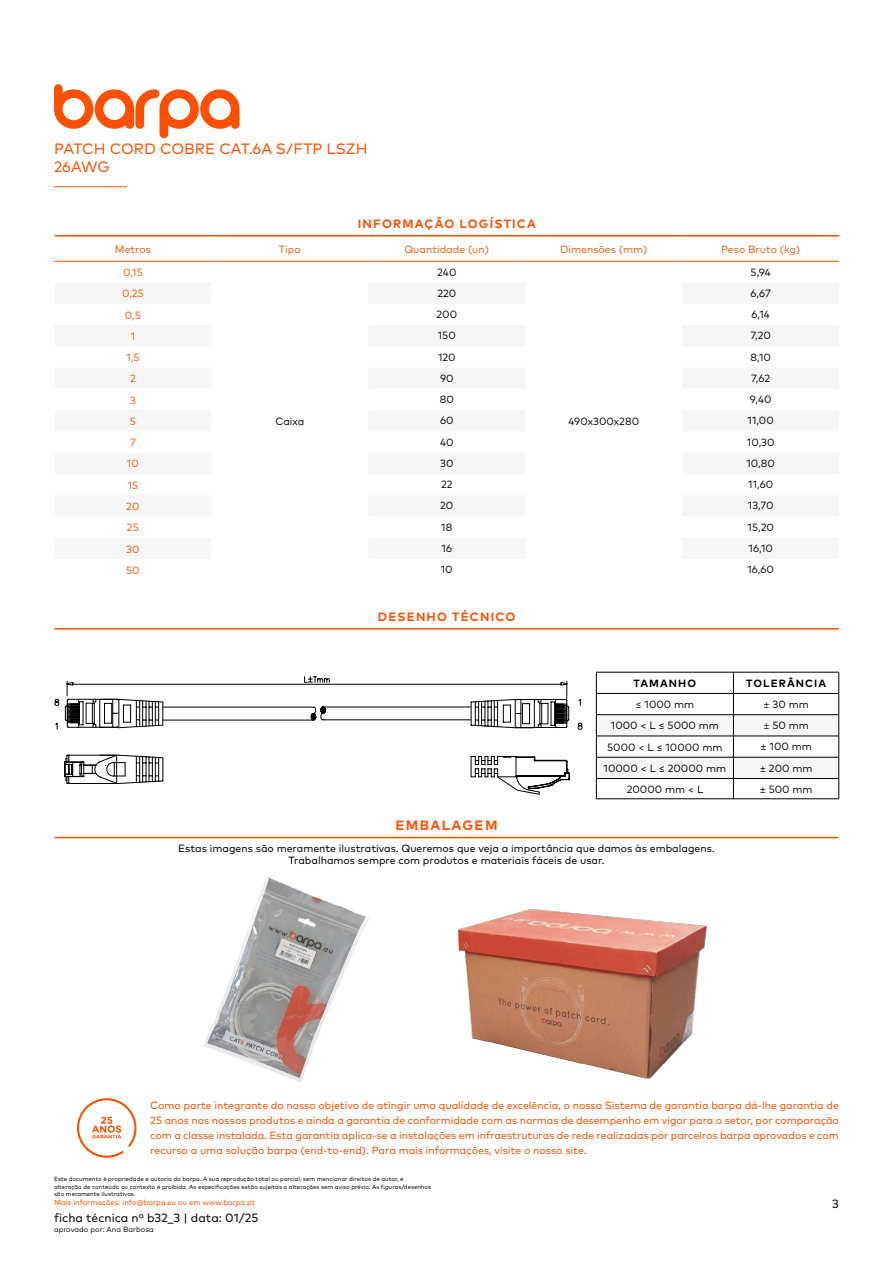
<style>
.page{position:relative;width:893px;height:1263px;background:#fff}
.page>*{position:absolute;margin:0;border:0;box-sizing:border-box;transform-origin:0 0}
.t1{font:15px/18px "Mark Pro";letter-spacing:.005em;color:#fe5000}
.t2{font:700 13.5px "Mark Pro";letter-spacing:.105em;color:#fe5000}
.t3{font:700 12px "Mark Pro";letter-spacing:.1em;color:#fe5000}
.t4{font:12px "Mark Pro";color:#000}
.t5{font:10.5px/15px "Mark Pro";color:#fe5000;text-align:justify}
.t6{font:10.5px "Mark Pro";color:#000}
.t7{font:10.5px/12.6px "Mark Pro";color:#000;text-align:center}
.t8{font:10.5px "Mark Pro";color:#fe5000}
.t9{font:700 10.5px "Mark Pro";letter-spacing:.105em;color:#000}
.t10{font:7.5px "Mark Pro";color:#fe5000}
.t11{font:7.5px "Mark Pro";color:#000}
.t12{font:6px/7.5px "Mark Pro";color:#000}
</style>
<div class="page">
<svg style="left:54px;top:84px;width:186px;height:54px"></svg>
<hr style="left:54px;top:186px;width:73px;height:1px;background:#fe5000">
<svg style="left:77px;top:1098px;width:59px;height:60px"></svg>
<svg style="left:596px;top:672px;width:243px;height:127px"></svg>
<hr style="left:54px;top:628px;width:785px;height:1px;background:#fe5000">
<img style="left:203px;top:877px;width:167px;height:206px">
<img style="left:458px;top:909px;width:249px;height:170px">
<svg style="left:54px;top:676px;width:529px;height:119px"></svg>
<hr style="left:54px;top:235px;width:157px;height:1px;background:#fe5000">
<hr style="left:211px;top:235px;width:157px;height:1px;background:#fe5000">
<hr style="left:368px;top:235px;width:157px;height:1px;background:#fe5000">
<hr style="left:525px;top:235px;width:157px;height:1px;background:#fe5000">
<hr style="left:682px;top:235px;width:157px;height:1px;background:#fe5000">
<hr style="left:54px;top:261px;width:157px;height:1px;background:#fe5000">
<hr style="left:211px;top:261px;width:157px;height:1px;background:#fe5000">
<hr style="left:368px;top:261px;width:157px;height:1px;background:#fe5000">
<hr style="left:525px;top:261px;width:157px;height:1px;background:#fe5000">
<hr style="left:682px;top:261px;width:157px;height:1px;background:#fe5000">
<hr style="left:55px;top:837px;width:783px;height:1px;background:#fe5000">
<h1 class="t1" style="left:54px;top:139px;width:315px">PATCH CORD COBRE CAT.6A S/FTP LSZH<br>26AWG</h1>
<p class="t3" style="left:358px;top:214px;width:180px">INFORMAÇÃO LOGÍSTICA</p>
<p class="t8" style="left:115px;top:241px;width:38px">Metros</p>
<p class="t8" style="left:279px;top:241px;width:23px">Tipo</p>
<p class="t8" style="left:404px;top:241px;width:86px">Quantidade (un)</p>
<p class="t8" style="left:560px;top:241px;width:89px">Dimensões (mm)</p>
<p class="t8" style="left:721px;top:241px;width:81px">Peso Bruto (kg)</p>
<p class="t8" style="left:123px;top:264px;width:21px">0,15</p>
<p class="t6" style="left:437px;top:264px;width:21px">240</p>
<p class="t6" style="left:751px;top:264px;width:22px">5,94</p>
<p class="t8" style="left:122px;top:286px;width:23px">0,25</p>
<p class="t6" style="left:437px;top:285px;width:20px">220</p>
<p class="t6" style="left:751px;top:285px;width:22px">6,67</p>
<p class="t8" style="left:125px;top:307px;width:17px">0,5</p>
<p class="t6" style="left:436px;top:306px;width:22px">200</p>
<p class="t6" style="left:751px;top:306px;width:20px">6,14</p>
<p class="t8" style="left:131px;top:328px;width:6px">1</p>
<p class="t6" style="left:438px;top:328px;width:19px">150</p>
<p class="t6" style="left:750px;top:328px;width:22px">7,20</p>
<p class="t8" style="left:126px;top:349px;width:15px">1,5</p>
<p class="t6" style="left:438px;top:349px;width:19px">120</p>
<p class="t6" style="left:750px;top:349px;width:22px">8,10</p>
<p class="t8" style="left:130px;top:371px;width:7px">2</p>
<p class="t6" style="left:440px;top:370px;width:15px">90</p>
<p class="t6" style="left:751px;top:370px;width:21px">7,62</p>
<p class="t8" style="left:130px;top:392px;width:7px">3</p>
<p class="t6" style="left:440px;top:392px;width:16px">80</p>
<p class="t6" style="left:750px;top:392px;width:23px">9,40</p>
<p class="t8" style="left:130px;top:413px;width:8px">5</p>
<p class="t6" style="left:440px;top:413px;width:15px">60</p>
<p class="t6" style="left:748px;top:413px;width:28px">11,00</p>
<p class="t8" style="left:130px;top:435px;width:7px">7</p>
<p class="t6" style="left:440px;top:434px;width:15px">40</p>
<p class="t6" style="left:747px;top:434px;width:29px">10,30</p>
<p class="t8" style="left:127px;top:456px;width:13px">10</p>
<p class="t6" style="left:440px;top:455px;width:15px">30</p>
<p class="t6" style="left:746px;top:455px;width:30px">10,80</p>
<p class="t8" style="left:128px;top:477px;width:12px">15</p>
<p class="t6" style="left:441px;top:477px;width:13px">22</p>
<p class="t6" style="left:748px;top:477px;width:26px">11,60</p>
<p class="t8" style="left:126px;top:498px;width:15px">20</p>
<p class="t6" style="left:440px;top:498px;width:15px">20</p>
<p class="t6" style="left:748px;top:498px;width:27px">13,70</p>
<p class="t8" style="left:127px;top:520px;width:13px">25</p>
<p class="t6" style="left:441px;top:519px;width:13px">18</p>
<p class="t6" style="left:748px;top:519px;width:28px">15,20</p>
<p class="t8" style="left:126px;top:541px;width:15px">30</p>
<p class="t6" style="left:442px;top:540px;width:12px">16</p>
<p class="t6" style="left:749px;top:540px;width:26px">16,10</p>
<p class="t8" style="left:126px;top:562px;width:15px">50</p>
<p class="t6" style="left:441px;top:562px;width:13px">10</p>
<p class="t6" style="left:747px;top:562px;width:28px">16,60</p>
<p class="t6" style="left:275px;top:413px;width:30px">Caixa</p>
<p class="t6" style="left:568px;top:413px;width:72px">490x300x280</p>
<p class="t3" style="left:378px;top:607px;width:139px">DESENHO TÉCNICO</p>
<p class="t9" style="left:634px;top:675px;width:64px">TAMANHO</p>
<p class="t9" style="left:746px;top:675px;width:81px">TOLERÂNCIA</p>
<p class="t6" style="left:635px;top:697px;width:60px">≤ 1000 mm</p>
<p class="t6" style="left:763px;top:696px;width:47px">± 30 mm</p>
<p class="t6" style="left:611px;top:718px;width:109px">1000 &lt; L ≤ 5000 mm</p>
<p class="t6" style="left:763px;top:717px;width:47px">± 50 mm</p>
<p class="t6" style="left:607px;top:739px;width:117px">5000 &lt; L ≤ 10000 mm</p>
<p class="t6" style="left:760px;top:739px;width:53px">± 100 mm</p>
<p class="t6" style="left:604px;top:760px;width:124px">10000 &lt; L ≤ 20000 mm</p>
<p class="t6" style="left:760px;top:760px;width:54px">± 200 mm</p>
<p class="t6" style="left:627px;top:781px;width:78px">20000 mm &lt; L</p>
<p class="t6" style="left:760px;top:781px;width:54px">± 500 mm</p>
<p class="t2" style="left:395px;top:815px;width:104px">EMBALAGEM</p>
<p class="t7" style="left:178px;top:841px;width:538px">Estas imagens são meramente ilustrativas. Queremos que veja a importância que damos às embalagens.<br>Trabalhamos sempre com produtos e materiais fáceis de usar.</p>
<p class="t5" style="left:150px;top:1097px;width:690px">Como parte integrante do nosso objetivo de atingir uma qualidade de excelência, o nosso Sistema de garantia barpa dá-lhe garantia de 25 anos nos nossos produtos e ainda a garantia de conformidade com as normas de desempenho em vigor para o setor, por comparação com a classe instalada. Esta garantia aplica-se a instalações em infraestruturas de rede realizadas por parceiros barpa aprovados e com recurso a uma solução barpa (end-to-end). Para mais informações, visite o nosso site.</p>
<p class="t12" style="left:54px;top:1175px;width:379px">Este documento é propriedade e autoria da barpa. A sua reprodução total ou parcial, sem mencionar direitos de autor, e alteração de conteúdo ou contexto é proibida. As especificações estão sujeitas a alterações sem aviso prévio. As figuras/desenhos são meramente ilustrativos.</p>
<p class="t10" style="left:54px;top:1197px;width:203px">Mais informações: info@barpa.eu ou em www.barpa.pt</p>
<p class="t4" style="left:54px;top:1208px;width:206px">ficha técnica nº b32_3 | data: 01/25</p>
<p class="t11" style="left:54px;top:1224px;width:101px">aprovado por: Ana Barbosa</p>
<p class="t4" style="left:832px;top:1195px;width:8px">3</p>
</div>
